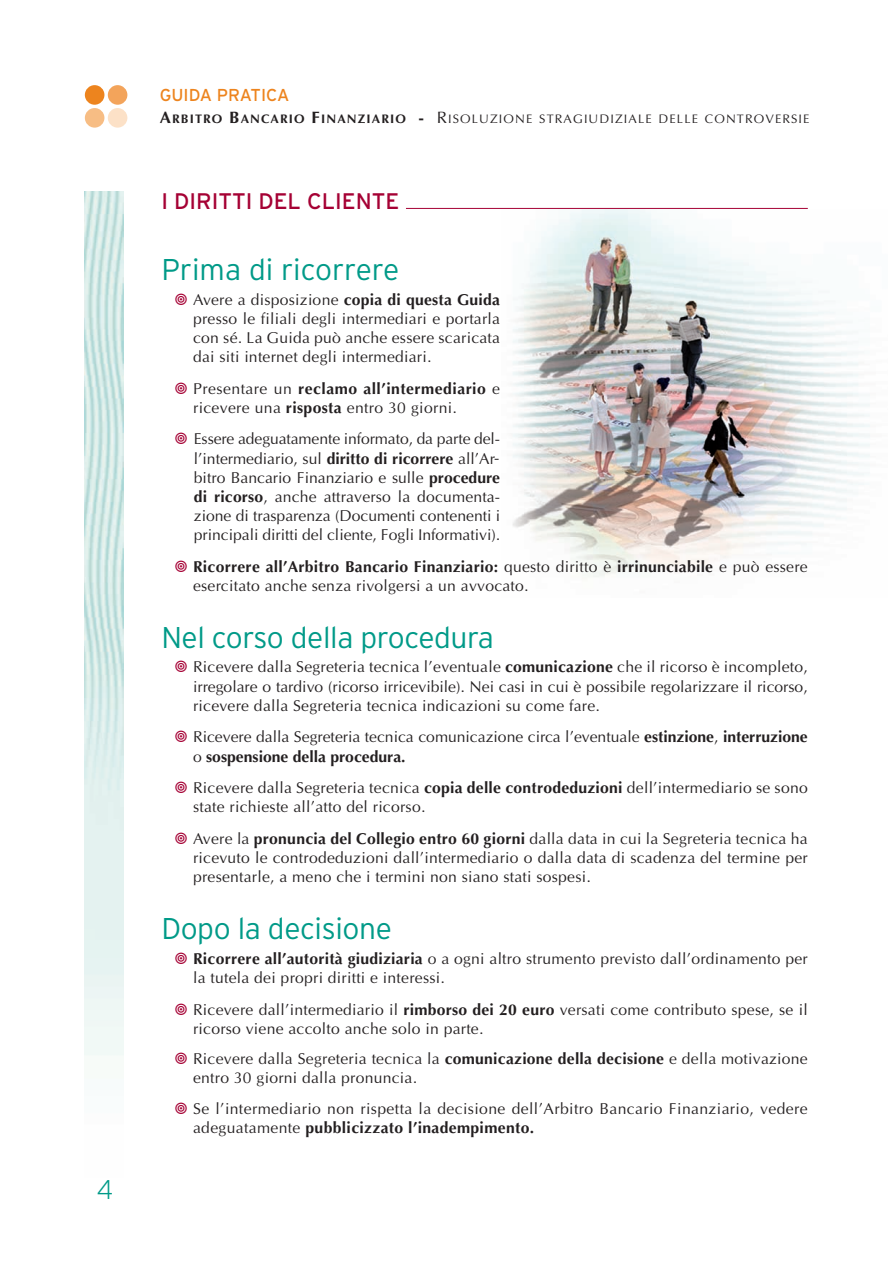
<style>
.page{position:relative;width:893px;height:1263px;background:#fff}
.page>*{position:absolute;margin:0;border:0;box-sizing:border-box;transform-origin:0 0}
.t1{font:300 30px "Interstate";letter-spacing:-.015em;color:#009a88}
.t2{font:27px "Interstate Light Extra";color:#009a88}
.t3{font:22.5px "Interstate";color:#a50134}
.t4{font:17.25px "Interstate";color:#ed841e}
.t5{font:15.75px/19.2px "Optima";letter-spacing:.015em;color:#231f20}
.t6{font:12.3px "Optima";letter-spacing:.085em;color:#231f20}
.s1{font-weight:700;font-size:16.5px}
.s2{font-weight:700}
.s3{font-size:16.5px}
</style>
<div class="page">
<img style="left:512px;top:209px;width:358px;height:368px">
<div style="left:85px;top:108px;width:19px;height:20px;background:#f7bd84;border-radius:50%"></div>
<div style="left:108px;top:108px;width:19px;height:20px;background:#fce1c7;border-radius:50%"></div>
<div style="left:85px;top:85px;width:19px;height:20px;background:#ed841e;border-radius:50%"></div>
<div style="left:108px;top:85px;width:19px;height:20px;background:#f3a45b;border-radius:50%"></div>
<img style="left:85px;top:191px;width:38px;height:865px">
<hr style="left:406px;top:208px;width:402px;height:1px;background:#a50134">
<h2 class="t2" style="left:97px;top:1180px;width:18px">4</h2>
<p class="t4" style="left:160px;top:88px;width:131px">GUIDA PRATICA</p>
<p class="t6" style="left:160px;top:114px;width:651px"><span class="s1">A</span><span class="s2">RBITRO</span> <span class="s1">B</span><span class="s2">ANCARIO</span> <span class="s1">F</span><span class="s2">INANZIARIO</span> <span class="s1">-</span> <span class="s3">R</span>ISOLUZIONE STRAGIUDIZIALE DELLE CONTROVERSIE</p>
<h3 class="t3" style="left:161px;top:193px;width:239px">I DIRITTI DEL CLIENTE</h3>
<h1 class="t1" style="left:161px;top:258px;width:240px">Prima di ricorrere</h1>
<p class="t5" style="left:193px;top:291px;width:309px;text-align:justify">Avere a disposizione <span class="s2">copia di questa Guida </span>presso le filiali degli intermediari e portarla con sé. La Guida può anche essere scaricata dai siti internet degli intermediari.</p>
<p class="t5" style="left:193px;top:380px;width:308px">Presentare un <span class="s2">reclamo all’intermediario</span> e ricevere una <span class="s2">risposta</span> entro 30 giorni.</p>
<p class="t5" style="left:194px;top:431px;width:308px;text-align:justify">Essere adeguatamente informato, da parte del&shy;l’intermediario, sul <span class="s2">diritto di ricorrere</span> all’Ar&shy;bitro Bancario Finanziario e sulle <span class="s2">procedure di ricorso</span>, anche attraverso la documenta&shy;zione di trasparenza (Documenti contenenti i principali diritti del cliente, Fogli Informativi).</p>
<p class="t5" style="left:193px;top:558px;width:616px"><span class="s2">Ricorrere all’Arbitro Bancario Finanziario:</span> questo diritto è <span class="s2">irrinunciabile</span> e può essere esercitato anche senza rivolgersi a un avvocato.</p>
<h1 class="t1" style="left:161px;top:626px;width:334px">Nel corso della procedura</h1>
<p class="t5" style="left:193px;top:659px;width:616px;text-align:justify">Ricevere dalla Segreteria tecnica l’eventuale <span class="s2">comunicazione</span> che il ricorso è incompleto, irregolare o tardivo (ricorso irricevibile). Nei casi in cui è possibile regolarizzare il ricorso, ricevere dalla Segreteria tecnica indicazioni su come fare.</p>
<p class="t5" style="left:193px;top:729px;width:616px">Ricevere dalla Segreteria tecnica comunicazione circa l’eventuale <span class="s2">estinzione</span>, <span class="s2">interruzione </span>o <span class="s2">sospensione della procedura.</span></p>
<p class="t5" style="left:193px;top:779px;width:616px">Ricevere dalla Segreteria tecnica <span class="s2">copia delle controdeduzioni</span> dell’intermediario se sono state richieste all’atto del ricorso.</p>
<p class="t5" style="left:193px;top:830px;width:616px;text-align:justify">Avere la <span class="s2">pronuncia del Collegio entro 60 giorni</span> dalla data in cui la Segreteria tecnica ha ricevuto le controdeduzioni dall’intermediario o dalla data di scadenza del termine per presentarle, a meno che i termini non siano stati sospesi.</p>
<h1 class="t1" style="left:161px;top:917px;width:232px">Dopo la decisione</h1>
<p class="t5" style="left:193px;top:950px;width:616px"><span class="s2">Ricorrere all’autorità giudiziaria</span> o a ogni altro strumento previsto dall’ordinamento per la tutela dei propri diritti e interessi.</p>
<p class="t5" style="left:193px;top:1001px;width:616px">Ricevere dall’intermediario il <span class="s2">rimborso dei 20 euro</span> versati come contributo spese, se il ricorso viene accolto anche solo in parte.</p>
<p class="t5" style="left:193px;top:1050px;width:616px">Ricevere dalla Segreteria tecnica la <span class="s2">comunicazione della decisione</span> e della motivazione entro 30 giorni dalla pronuncia.</p>
<p class="t5" style="left:193px;top:1100px;width:616px">Se l’intermediario non rispetta la decisione dell’Arbitro Bancario Finanziario, vedere adeguatamente <span class="s2">pubblicizzato l’inadempimento.</span></p>
</div>
